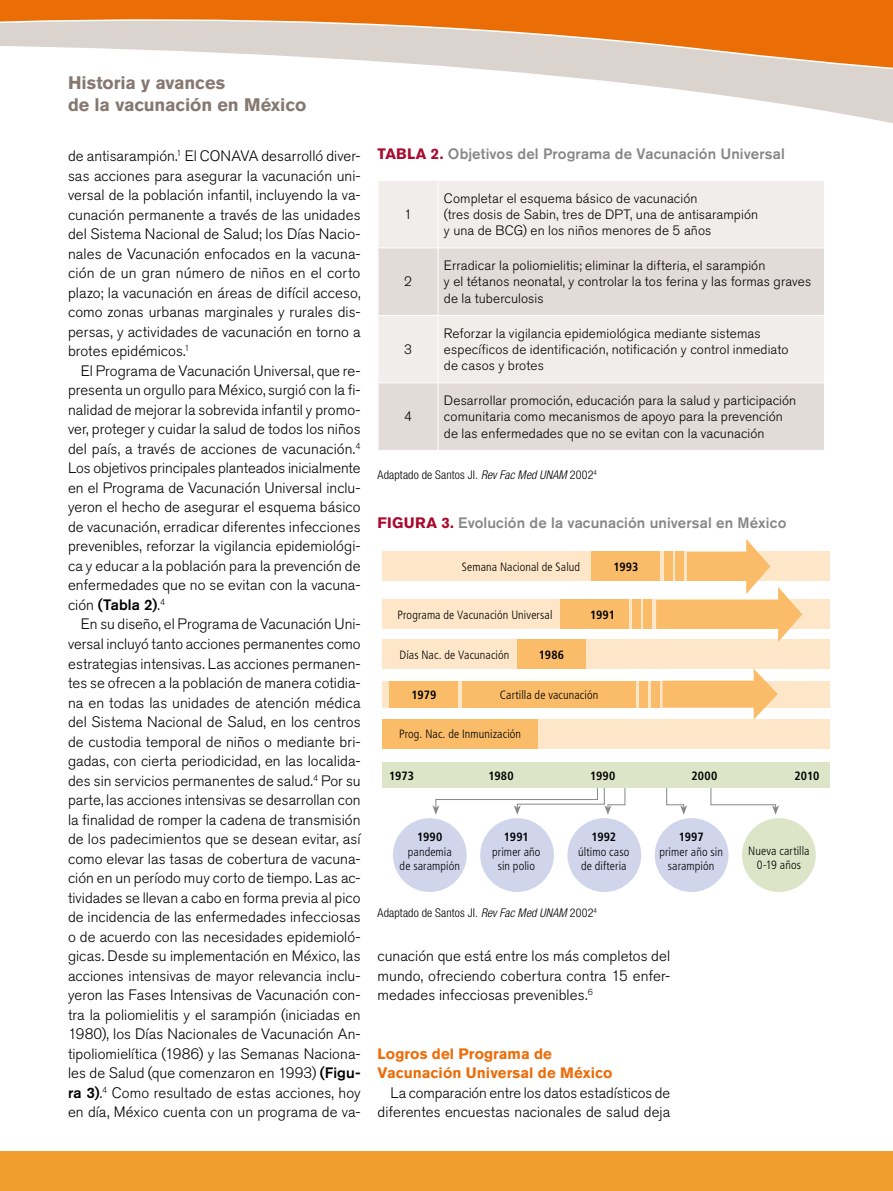
<style>
.page{position:relative;width:893px;height:1191px;background:#fff}
.page>*{position:absolute;margin:0;border:0;box-sizing:border-box;transform-origin:0 0}
.t1{font:700 18px/21.6px "Akzidenz Grotesk BQ";letter-spacing:-.005em;color:#867870}
.t2{font:300 15px/19.5px "Akzidenz Grotesk BQ";letter-spacing:.005em;color:#000;text-align:justify}
.t3{font:500 15px "Akzidenz Grotesk BQ";letter-spacing:.005em;color:#878787}
.t4{font:700 15px/19.5px "Akzidenz Grotesk BQ";letter-spacing:.005em;color:#ed6d0a}
.t5{font:300 13.5px/16.2px "Akzidenz Grotesk BQ";letter-spacing:.01em;color:#000}
.t6{font:300 condensed 12px/14.4px "Frutiger LT Std";letter-spacing:.01em;color:#000;text-align:center}
.t7{font:300 condensed 12px "Helvetica Neue LT Std";letter-spacing:.015em;color:#000}
.t8{font:700 condensed 12px "Frutiger LT Std";color:#000}
.s1{font-weight:500}
.s2{font-weight:700;color:#a90a2e}
.s3{font-style:italic}
</style>
<div class="page">
<div style="left:0;top:1150px;width:893px;height:41px;background:#f29e2f"></div>
<svg style="left:666px;top:788px;width:21px;height:27px"></svg>
<svg style="left:710px;top:788px;width:69px;height:27px"></svg>
<svg style="left:432px;top:788px;width:194px;height:27px"></svg>
<svg style="left:379px;top:364px;width:445px;height:86px;background:#e5dfdb"></svg>
<hr style="left:438px;top:316px;width:1px;height:66px;background:#fff">
<hr style="left:378px;top:382px;width:60px;height:1px;background:#fff">
<hr style="left:438px;top:382px;width:387px;height:1px;background:#fff">
<hr style="left:438px;top:383px;width:1px;height:67px;background:#fff">
<div style="left:382px;top:762px;width:447px;height:26px;background:#dde4c7"></div>
<div style="left:382px;top:719px;width:447px;height:29px;background:#fee6c8"></div>
<div style="left:382px;top:719px;width:156px;height:29px;background:#fabc69"></div>
<div style="left:382px;top:639px;width:447px;height:30px;background:#fee6c8"></div>
<div style="left:517px;top:639px;width:68px;height:30px;background:#fabc69"></div>
<div style="left:393px;top:818px;width:74px;height:74px;background:#d0d5eb;border-radius:50%"></div>
<div style="left:480px;top:818px;width:74px;height:74px;background:#d0d5eb;border-radius:50%"></div>
<div style="left:567px;top:818px;width:74px;height:74px;background:#d0d5eb;border-radius:50%"></div>
<div style="left:655px;top:818px;width:73px;height:74px;background:#d0d5eb;border-radius:50%"></div>
<div style="left:742px;top:818px;width:74px;height:74px;background:#dde4c7;border-radius:50%"></div>
<div style="left:382px;top:551px;width:447px;height:30px;background:#fee6c8"></div>
<div style="left:592px;top:551px;width:68px;height:30px;background:#fabc69"></div>
<div style="left:382px;top:599px;width:447px;height:30px;background:#fee6c8"></div>
<div style="left:560px;top:599px;width:68px;height:30px;background:#fabc69"></div>
<div style="left:643px;top:599px;width:9px;height:30px;background:#fabc69"></div>
<div style="left:632px;top:599px;width:8px;height:30px;background:#fabc69"></div>
<svg style="left:656px;top:539px;width:146px;height:103px"></svg>
<div style="left:382px;top:680px;width:447px;height:27px;background:#fee6c8"></div>
<div style="left:390px;top:680px;width:68px;height:27px;background:#fabc69"></div>
<div style="left:462px;top:680px;width:174px;height:27px;background:#fabc69"></div>
<div style="left:651px;top:680px;width:8px;height:27px;background:#fabc69"></div>
<div style="left:639px;top:680px;width:9px;height:27px;background:#fabc69"></div>
<svg style="left:662px;top:669px;width:116px;height:50px"></svg>
<svg style="left:378px;top:181px;width:446px;height:183px;background:#ebe6e4"></svg>
<svg style="left:0;top:0;width:893px;height:123px"></svg>
<p class="t1" style="left:68px;top:72px;width:240px">Historia y avances<br>de la vacunación en México</p>
<p class="t2" style="left:68px;top:147px;width:294px">de antisarampión.<sup>1</sup> El CONAVA desarrolló diver&shy;sas acciones para asegurar la vacunación uni&shy;versal de la población infantil, incluyendo la va&shy;cunación permanente a través de las unidades del Sistema Nacional de Salud; los Días Nacio&shy;nales de Vacunación enfocados en la vacuna&shy;ción de un gran número de niños en el corto plazo; la vacunación en áreas de difícil acceso, como zonas urbanas marginales y rurales dis&shy;persas, y actividades de vacunación en torno a brotes epidémicos.<sup>1</sup></p>
<p class="t2" style="left:68px;top:361px;width:294px;text-indent:13px">El Programa de Vacunación Universal, que re&shy;presenta un orgullo para México, surgió con la fi&shy;nalidad de mejorar la sobrevida infantil y promo&shy;ver, proteger y cuidar la salud de todos los niños del país, a través de acciones de vacunación.<sup>4<br></sup>Los objetivos principales planteados inicialmente en el Programa de Vacunación Universal inclu&shy;yeron el hecho de asegurar el esquema básico de vacunación, erradicar diferentes infecciones prevenibles, reforzar la vigilancia epidemiológi&shy;ca y educar a la población para la prevención de enfermedades que no se evitan con la vacuna&shy;ción <span class="s1">(Tabla 2)</span>.<sup>4</sup></p>
<p class="t2" style="left:68px;top:615px;width:294px;text-indent:13px">En su diseño, el Programa de Vacunación Uni&shy;versal incluyó tanto acciones permanentes como estrategias intensivas. Las acciones permanen&shy;tes se ofrecen a la población de manera cotidia&shy;na en todas las unidades de atención médica del Sistema Nacional de Salud, en los centros de custodia temporal de niños o mediante bri&shy;gadas, con cierta periodicidad, en las localida&shy;des sin servicios permanentes de salud.<sup>4</sup> Por su parte, las acciones intensivas se desarrollan con la finalidad de romper la cadena de transmisión de los padecimientos que se desean evitar, así como elevar las tasas de cobertura de vacuna&shy;ción en un período muy corto de tiempo. Las ac&shy;tividades se llevan a cabo en forma previa al pico de incidencia de las enfermedades infecciosas o de acuerdo con las necesidades epidemioló&shy;gicas. Desde su implementación en México, las acciones intensivas de mayor relevancia inclu&shy;yeron las Fases Intensivas de Vacunación con&shy;tra la poliomielitis y el sarampión (iniciadas en 1980), los Días Nacionales de Vacunación An&shy;tipoliomielítica (1986) y las Semanas Naciona&shy;les de Salud (que comenzaron en 1993) <span class="s1">(Figu&shy;ra 3)</span>.<sup>4</sup> Como resultado de estas acciones, hoy en día, México cuenta con un programa de va-</p>
<p class="t3" style="left:378px;top:145px;width:409px"><span class="s2">TABLA 2.</span> Objetivos del Programa de Vacunación Universal</p>
<p class="t5" style="left:404px;top:206px;width:9px">1</p>
<p class="t5" style="left:404px;top:274px;width:9px">2</p>
<p class="t5" style="left:404px;top:341px;width:9px">3</p>
<p class="t5" style="left:444px;top:190px;width:316px">Completar el esquema básico de vacunación<br>(tres dosis de Sabin, tres de DPT, una de antisarampión y una de BCG) en los niños menores de 5 años</p>
<p class="t5" style="left:444px;top:258px;width:369px">Erradicar la poliomielitis; eliminar la difteria, el sarampión<br>y el tétanos neonatal, y controlar la tos ferina y las formas graves de la tuberculosis</p>
<p class="t5" style="left:444px;top:325px;width:346px">Reforzar la vigilancia epidemiológica mediante sistemas específicos de identificación, notificación y control inmediato de casos y brotes</p>
<p class="t5" style="left:444px;top:393px;width:354px">Desarrollar promoción, educación para la salud y participación comunitaria como mecanismos de apoyo para la prevención de las enfermedades que no se evitan con la vacunación</p>
<p class="t7" style="left:378px;top:467px;width:221px">Adaptado de Santos JI. <span class="s3">Rev Fac Med UNAM</span> 2002<sup>4</sup></p>
<p class="t3" style="left:378px;top:514px;width:410px"><span class="s2">FIGURA 3.</span> Evolución de la vacunación universal en México</p>
<p class="t5" style="left:404px;top:409px;width:9px">4</p>
<p class="t6" style="left:462px;top:560px;width:120px">Semana Nacional de Salud</p>
<p class="t8" style="left:613px;top:559px;width:26px">1993</p>
<p class="t6" style="left:397px;top:607px;width:156px">Programa de Vacunación Universal</p>
<p class="t8" style="left:590px;top:607px;width:26px">1991</p>
<p class="t6" style="left:400px;top:647px;width:111px">Días Nac. de Vacunación</p>
<p class="t8" style="left:539px;top:647px;width:27px">1986</p>
<p class="t8" style="left:412px;top:687px;width:26px">1979</p>
<p class="t6" style="left:500px;top:687px;width:100px">Cartilla de vacunación</p>
<p class="t6" style="left:399px;top:727px;width:124px">Prog. Nac. de Inmunización</p>
<p class="t8" style="left:389px;top:768px;width:26px">1973</p>
<p class="t8" style="left:488px;top:768px;width:27px">1980</p>
<p class="t8" style="left:590px;top:768px;width:27px">1990</p>
<p class="t8" style="left:691px;top:768px;width:27px">2000</p>
<p class="t8" style="left:795px;top:768px;width:26px">2010</p>
<p class="t8" style="left:417px;top:830px;width:27px">1990</p>
<p class="t6" style="left:400px;top:844px;width:62px">pandemia<br>de sarampión</p>
<p class="t8" style="left:504px;top:830px;width:26px">1991</p>
<p class="t6" style="left:492px;top:844px;width:50px">primer año sin polio</p>
<p class="t8" style="left:591px;top:830px;width:26px">1992</p>
<p class="t6" style="left:578px;top:844px;width:53px;text-align:left">último caso de difteria</p>
<p class="t6" style="left:748px;top:843px;width:63px">Nueva cartilla<br>0-19 años</p>
<p class="t8" style="left:679px;top:830px;width:26px">1997</p>
<p class="t6" style="left:659px;top:844px;width:65px">primer año sin sarampión</p>
<p class="t7" style="left:378px;top:905px;width:221px">Adaptado de Santos JI. <span class="s3">Rev Fac Med UNAM</span> 2002<sup>4</sup></p>
<p class="t2" style="left:378px;top:946px;width:294px">cunación que está entre los más completos del mundo, ofreciendo cobertura contra 15 enfer&shy;medades infecciosas prevenibles.<sup>6</sup></p>
<p class="t4" style="left:378px;top:1043px;width:237px">Logros del Programa de<br>Vacunación Universal de México</p>
<p class="t2" style="left:378px;top:1083px;width:294px;text-align:right">La comparación entre los datos estadísticos de diferentes encuestas nacionales de salud deja</p>
</div>
